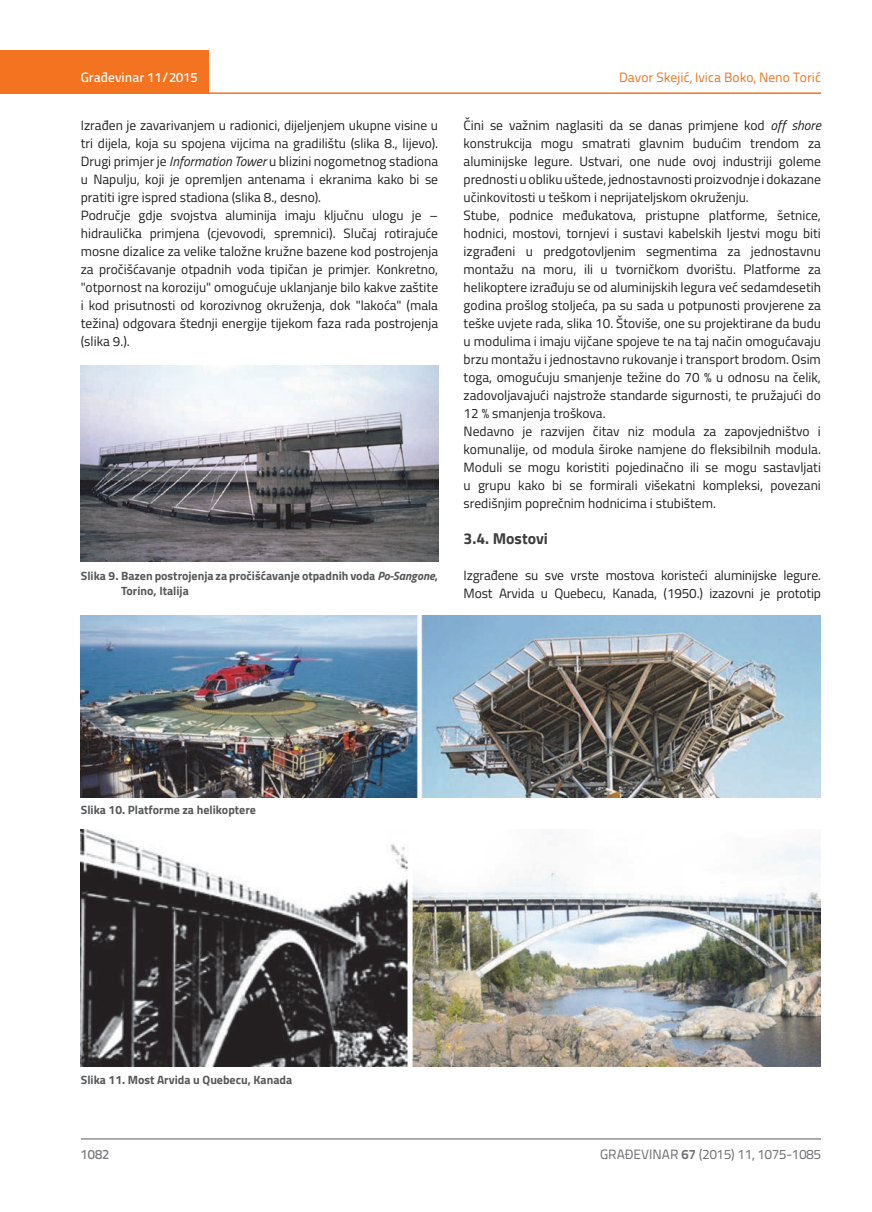
<style>
.page{position:relative;width:872px;height:1212px;background:#fff}
.page>*{position:absolute;margin:0;border:0;box-sizing:border-box;transform-origin:0 0}
.t1{font:700 15.75px "Titillium";color:#3e3e3f}
.t2{font:13.5px/18px "Titillium";color:#231f20}
.t3{font:13.5px "Titillium Text 22 L";color:#f47321}
.t4{font:13.5px "Titillium Text 22 L";color:#6c6d70}
.t5{font:500 13.5px "Titillium Text 22 L";color:#fff}
.t6{font:500 13.5px "Titillium Text 22 L";color:#787a7d}
.t7{font:700 12px/15px "Titillium";color:#57585a}
.s1{font-style:italic}
.s2{font-weight:700}
</style>
<div class="page">
<div style="left:0;top:50px;width:208px;height:44px;background:#f47321"></div>
<hr style="left:0;top:92px;width:821px;height:2px;background:#f47321">
<hr style="left:81px;top:1139px;width:740px;height:1px;background:#57585a">
<img style="left:81px;top:365px;width:357px;height:197px">
<img style="left:81px;top:616px;width:740px;height:181px">
<img style="left:81px;top:830px;width:740px;height:236px">
<p class="t5" style="left:81px;top:67px;width:118px">Građevinar 11/2015</p>
<p class="t2" style="left:81px;top:115px;width:359px">Izrađen je zavarivanjem u radionici, dijeljenjem ukupne visine u tri dijela, koja su spojena vijcima na gradilištu (slika 8., lijevo).<br>Drugi primjer je <span class="s1">Information Tower</span> u blizini nogometnog stadiona u Napulju, koji je opremljen antenama i ekranima kako bi se pratiti igre ispred stadiona (slika 8., desno).<br>Područje gdje svojstva aluminija imaju ključnu ulogu je – hidraulička primjena (cjevovodi, spremnici). Slučaj rotirajuće mosne dizalice za velike taložne kružne bazene kod postrojenja za pročišćavanje otpadnih voda tipičan je primjer. Konkretno, "otpornost na koroziju" omogućuje uklanjanje bilo kakve zaštite i kod prisutnosti od korozivnog okruženja, dok "lakoća" (mala težina) odgovara štednji energije tijekom faza rada postrojenja (slika 9.).</p>
<p class="t7" style="left:121px;top:568px;width:318px;text-indent:-40px">Slika 9. Bazen postrojenja za pročišćavanje otpadnih voda <span class="s1">Po-Sangone</span>,<br>Torino, Italija</p>
<p class="t3" style="left:619px;top:68px;width:203px">Davor Skejić, Ivica Boko, Neno Torić</p>
<p class="t2" style="left:463px;top:115px;width:359px">Čini se važnim naglasiti da se danas primjene kod <span class="s1">off shore </span>konstrukcija mogu smatrati glavnim budućim trendom za aluminijske legure. Ustvari, one nude ovoj industriji goleme prednosti u obliku uštede, jednostavnosti proizvodnje i dokazane učinkovitosti u teškom i neprijateljskom okruženju.<br>Stube, podnice međukatova, pristupne platforme, šetnice, hodnici, mostovi, tornjevi i sustavi kabelskih ljestvi mogu biti izgrađeni u predgotovljenim segmentima za jednostavnu montažu na moru, ili u tvorničkom dvorištu. Platforme za helikoptere izrađuju se od aluminijskih legura već sedamdesetih godina prošlog stoljeća, pa su sada u potpunosti provjerene za teške uvjete rada, slika 10. Štoviše, one su projektirane da budu u modulima i imaju vijčane spojeve te na taj način omogućavaju brzu montažu i jednostavno rukovanje i transport brodom. Osim toga, omogućuju smanjenje težine do 70 % u odnosu na čelik, zadovoljavajući najstrože standarde sigurnosti, te pružajući do 12 % smanjenja troškova.<br>Nedavno je razvijen čitav niz modula za zapovjedništvo i komunalije, od modula široke namjene do fleksibilnih modula.<br>Moduli se mogu koristiti pojedinačno ili se mogu sastavljati u grupu kako bi se formirali višekatni kompleksi, povezani središnjim poprečnim hodnicima i stubištem.</p>
<p class="t1" style="left:463px;top:526px;width:86px">3.4. Mostovi</p>
<p class="t2" style="left:463px;top:565px;width:359px">Izgrađene su sve vrste mostova koristeći aluminijske legure.<br>Most Arvida u Quebecu, Kanada, (1950.) izazovni je prototip</p>
<p class="t7" style="left:81px;top:802px;width:177px">Slika 10. Platforme za helikoptere</p>
<p class="t7" style="left:81px;top:1072px;width:213px">Slika 11. Most Arvida u Quebecu, Kanada</p>
<p class="t6" style="left:81px;top:1144px;width:30px">1082</p>
<p class="t4" style="left:600px;top:1144px;width:222px">GRAĐEVINAR <span class="s2">67</span> (2015) 11, 1075-1085</p>
</div>
